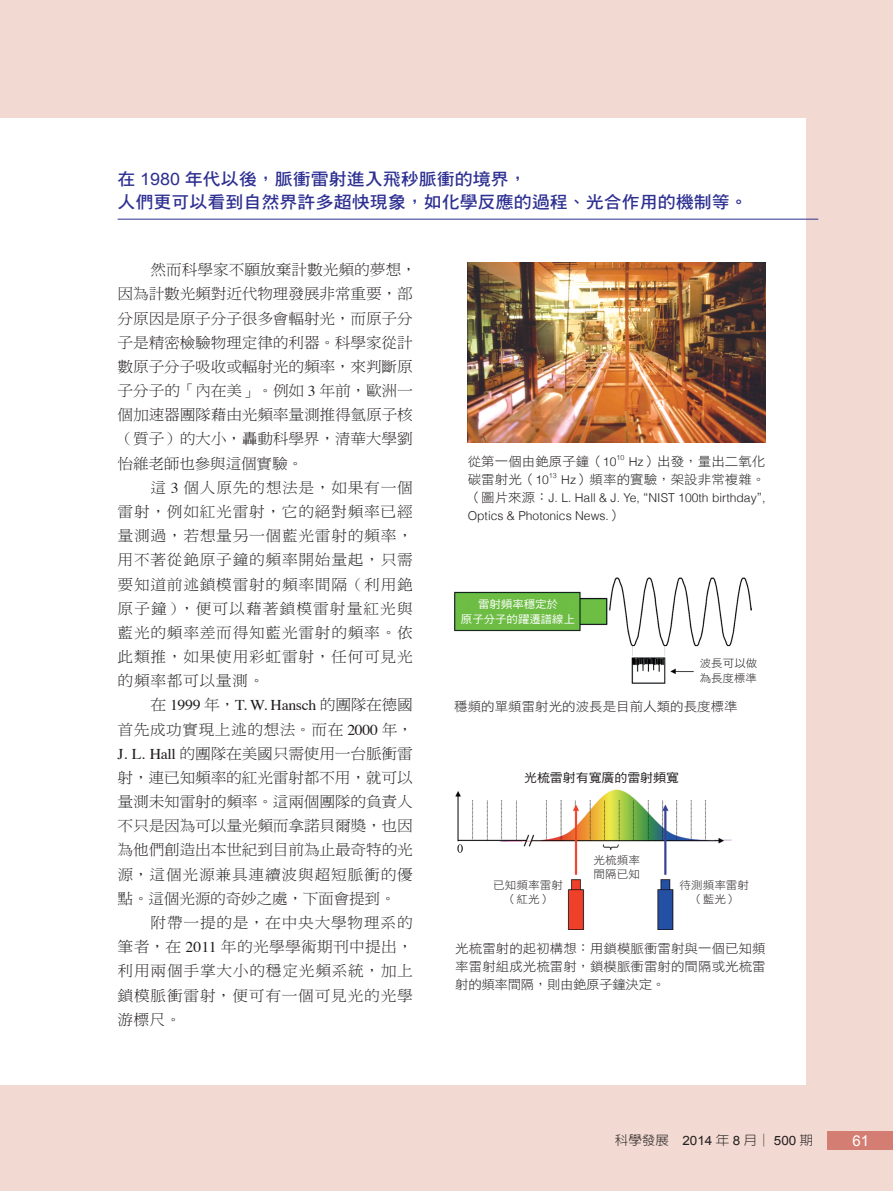
<style>
.page{position:relative;width:893px;height:1191px;background:#f2d9d1}
.page>*{position:absolute;margin:0;border:0;box-sizing:border-box;transform-origin:0 0}
.一般-抽言{font:17.1px "DF Hei Std W7";color:#2e3092;scale:1.05 1}
.內文{font:15px/24.2px "DF Ming Std W3";letter-spacing:-.015em;color:#231f20;text-align:justify;scale:1.05 1}
.t1{font:15px "Arial";color:#fff}
.圖說{font:12.9px/18px "DF Hei Std W3";color:#231f20;text-align:justify;scale:1.05 1}
.t2{font:300 12.9px "AR New Hei B5";color:#231f20;scale:1.05 1}
.圖說-2{font:300 12.3px/18px "Helvetica";color:#231f20}
.圖內文{font:12.3px "DF Hei Std W5";color:#231f20;scale:1.05 1}
.圖內文-2{font:11.1px "DF Hei Std W3";color:#231f20;scale:1.05 1}
.t3{font:10.8px "DF Hei Std W5";color:#fff;scale:1.05 1}
.t4{font:10.8px/15.3px "DF Hei Std W3";letter-spacing:.005em;color:#231f20;scale:1.05 1}
.圖說-3{font:300 7.2px "Helvetica";color:#231f20}
.s1{font-family:"Arial"}
.s2{font-family:"Times"}
.s3{font-family:"Helvetica";font-weight:300;font-size:12.3px}
.s4{font-family:"DF Hei Std W3";font-weight:400;font-size:12.9px}
.s5{font-size:12.9px}
.s6{font-family:"Arial";font-weight:400}
</style>
<div class="page">
<div style="left:0;top:118px;width:805px;height:966px;background:#fff"></div>
<div style="left:828px;top:1131px;width:65px;height:18px;background:#d47e73"></div>
<hr style="left:118px;top:219px;width:700px;height:1px;background:#2e3092">
<img style="left:454px;top:577px;width:297px;height:107px">
<img style="left:455px;top:789px;width:276px;height:140px">
<img style="left:468px;top:263px;width:297px;height:179px">
<p class="一般-抽言" style="left:118px;top:170px;width:391px">在 <span class="s1">1980</span> 年代以後，脈衝雷射進入飛秒脈衝的境界，</p>
<p class="一般-抽言" style="left:118px;top:192px;width:601px">人們更可以看到自然界許多超快現象，如化學反應的過程、光合作用的機制等。</p>
<p class="內文" style="left:118px;top:257px;width:286px;text-align:left;text-indent:33px">然而科學家不願放棄計數光頻的夢想，因為計數光頻對近代物理發展非常重要，部分原因是原子分子很多會輻射光，而原子分子是精密檢驗物理定律的利器。科學家從計數原子分子吸收或輻射光的頻率，來判斷原子分子的「內在美」。例如 <span class="s2">3</span> 年前，歐洲一個加速器團隊藉由光頻率量測推得氫原子核（質子）的大小，轟動科學界，清華大學劉怡維老師也參與這個實驗。</p>
<p class="內文" style="left:118px;top:475px;width:283px;text-indent:33px">這 <span class="s2">3</span> 個人原先的想法是，如果有一個雷射，例如紅光雷射，它的絕對頻率已經量測過，若想量另一個藍光雷射的頻率，用不著從銫原子鐘的頻率開始量起，只需要知道前述鎖模雷射的頻率間隔（利用銫原子鐘），便可以藉著鎖模雷射量紅光與藍光的頻率差而得知藍光雷射的頻率。依此類推，如果使用彩虹雷射，任何可見光的頻率都可以量測。</p>
<p class="內文" style="left:118px;top:692px;width:283px;text-indent:33px">在 <span class="s2">1999</span> 年，<span class="s2">T. W. Hansch</span> 的團隊在德國首先成功實現上述的想法。而在 <span class="s2">2000</span> 年，<span class="s2">J. L. Hall</span> 的團隊在美國只需使用一台脈衝雷射，連已知頻率的紅光雷射都不用，就可以量測未知雷射的頻率。這兩個團隊的負責人不只是因為可以量光頻而拿諾貝爾獎，也因為他們創造出本世紀到目前為止最奇特的光源，這個光源兼具連續波與超短脈衝的優點。這個光源的奇妙之處，下面會提到。</p>
<p class="內文" style="left:118px;top:910px;width:283px;text-indent:33px">附帶一提的是，在中央大學物理系的筆者，在 <span class="s2">2011</span> 年的光學學術期刊中提出，利用兩個手掌大小的穩定光頻系統，加上鎖模脈衝雷射，便可有一個可見光的光學游標尺。</p>
<p class="圖說" style="left:468px;top:452px;width:143px">從第一個由銫原子鐘（<span class="s3">10</span></p>
<p class="圖說-3" style="left:616px;top:453px;width:9px">10</p>
<p class="圖說" style="left:629px;top:452px;width:132px"><span class="s3">Hz</span>）出發，量出二氧化</p>
<p class="圖說" style="left:468px;top:470px;width:79px">碳雷射光（<span class="s3">10</span></p>
<p class="圖說-3" style="left:549px;top:471px;width:9px">13</p>
<p class="圖說" style="left:561px;top:470px;width:196px"><span class="s3">Hz</span>）頻率的實驗，架設非常複雜。</p>
<p class="圖說-2" style="left:468px;top:489px;width:299px"><span class="s4">（圖片來源：</span>J. L. Hall &amp; J. Ye, <span class="s5">“</span>NIST 100th birthday<span class="s5">”</span>,<br>Optics &amp; Photonics News.<span class="s4">）</span></p>
<p class="t3" style="left:478px;top:598px;width:78px">雷射頻率穩定於</p>
<p class="t3" style="left:461px;top:613px;width:110px">原子分子的躍遷譜線上</p>
<p class="t4" style="left:700px;top:655px;width:56px">波長可以做為長度標準</p>
<p class="圖說" style="left:454px;top:697px;width:271px">穩頻的單頻雷射光的波長是目前人類的長度標準</p>
<p class="圖內文" style="left:524px;top:770px;width:149px">光梳雷射有寬廣的雷射頻寬</p>
<p class="圖內文-2" style="left:493px;top:879px;width:68px">已知頻率雷射</p>
<p class="圖內文-2" style="left:505px;top:893px;width:46px">（紅光）</p>
<p class="圖內文-2" style="left:594px;top:854px;width:46px">光梳頻率</p>
<p class="圖內文-2" style="left:594px;top:868px;width:46px">間隔已知</p>
<p class="圖內文-2" style="left:679px;top:879px;width:68px">待測頻率雷射</p>
<p class="圖內文-2" style="left:691px;top:893px;width:46px">（藍光）</p>
<p class="圖說" style="left:455px;top:939px;width:297px">光梳雷射的起初構想：用鎖模脈衝雷射與一個已知頻率雷射組成光梳雷射，鎖模脈衝雷射的間隔或光梳雷射的頻率間隔，則由銫原子鐘決定。</p>
<p class="t2" style="left:615px;top:1133px;width:190px">科學發展 <span class="s6">2014</span> 年 <span class="s6">8</span> 月│ <span class="s6">500</span> 期</p>
<p class="t1" style="left:852px;top:1131px;width:18px">61</p>
</div>
